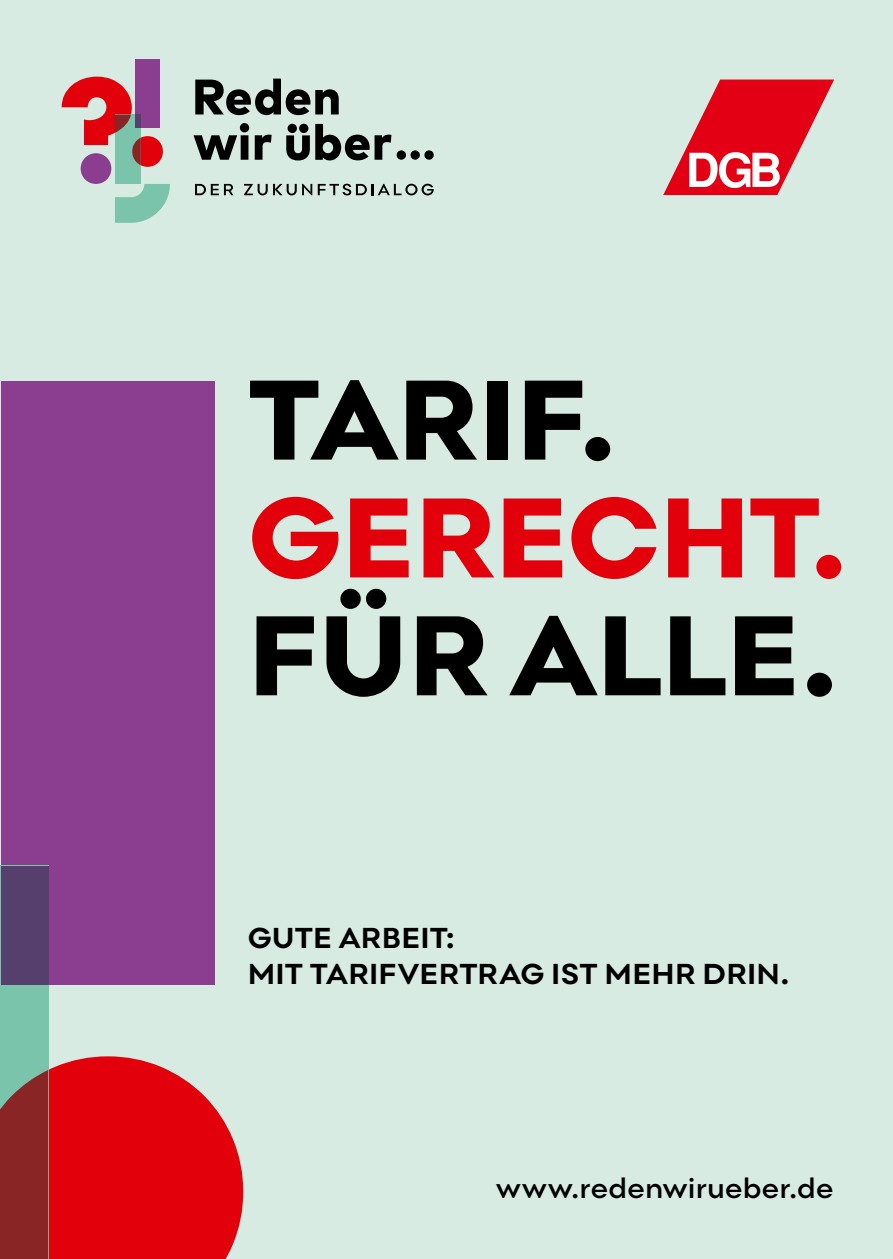
<style>
.page{position:relative;width:893px;height:1259px;background:#d7ebe3}
.page>*{position:absolute;margin:0;border:0;box-sizing:border-box;transform-origin:0 0}
.t1{font:800 117.9px "Point";letter-spacing:-.005em;color:#000}
.t2{font:800 117.9px "Point";letter-spacing:-.015em;color:#e2000a}
.t3{font:700 30px/36px "Point";letter-spacing:.01em;color:#000}
.t4{font:600 28.5px "Point";letter-spacing:.01em;color:#000}
</style>
<div class="page">
<div style="left:1px;top:381px;width:214px;height:603px;background:#8b3d90"></div>
<svg style="left:48px;top:1056px;width:195px;height:203px;background:#df1c24"></svg>
<div style="left:0;top:865px;width:48px;height:394px;background:#7ac4ac"></div>
<div style="left:1px;top:865px;width:47px;height:119px;background:#563f6c"></div>
<svg style="left:0;top:1070px;width:48px;height:189px;background:#873331"></svg>
<div style="left:135px;top:60px;width:25px;height:68px;background:#8b3d90"></div>
<svg style="left:62px;top:77px;width:108px;height:146px"></svg>
<svg style="left:195px;top:79px;width:144px;height:36px"></svg>
<svg style="left:195px;top:184px;width:38px;height:11px"></svg>
<svg style="left:244px;top:184px;width:68px;height:11px"></svg>
<svg style="left:318px;top:184px;width:116px;height:11px"></svg>
<svg style="left:286px;top:124px;width:105px;height:36px"></svg>
<svg style="left:194px;top:123px;width:55px;height:37px"></svg>
<svg style="left:255px;top:135px;width:17px;height:25px"></svg>
<div style="left:397px;top:150px;width:9px;height:10px;background:#000;border-radius:50%"></div>
<div style="left:411px;top:150px;width:9px;height:10px;background:#000;border-radius:50%"></div>
<svg style="left:424px;top:150px;width:10px;height:10px"></svg>
<svg style="left:663px;top:80px;width:171px;height:115px"></svg>
<h1 class="t1" style="left:248px;top:350px;width:369px">TARIF.</h1>
<h1 class="t2" style="left:248px;top:468px;width:600px">GERECHT.</h1>
<h1 class="t1" style="left:248px;top:585px;width:591px">FÜR ALLE.</h1>
<p class="t3" style="left:248px;top:920px;width:543px">GUTE ARBEIT:<br>MIT TARIFVERTRAG IST MEHR DRIN.</p>
<p class="t4" style="left:496px;top:1172px;width:339px">www.redenwirueber.de</p>
</div>
